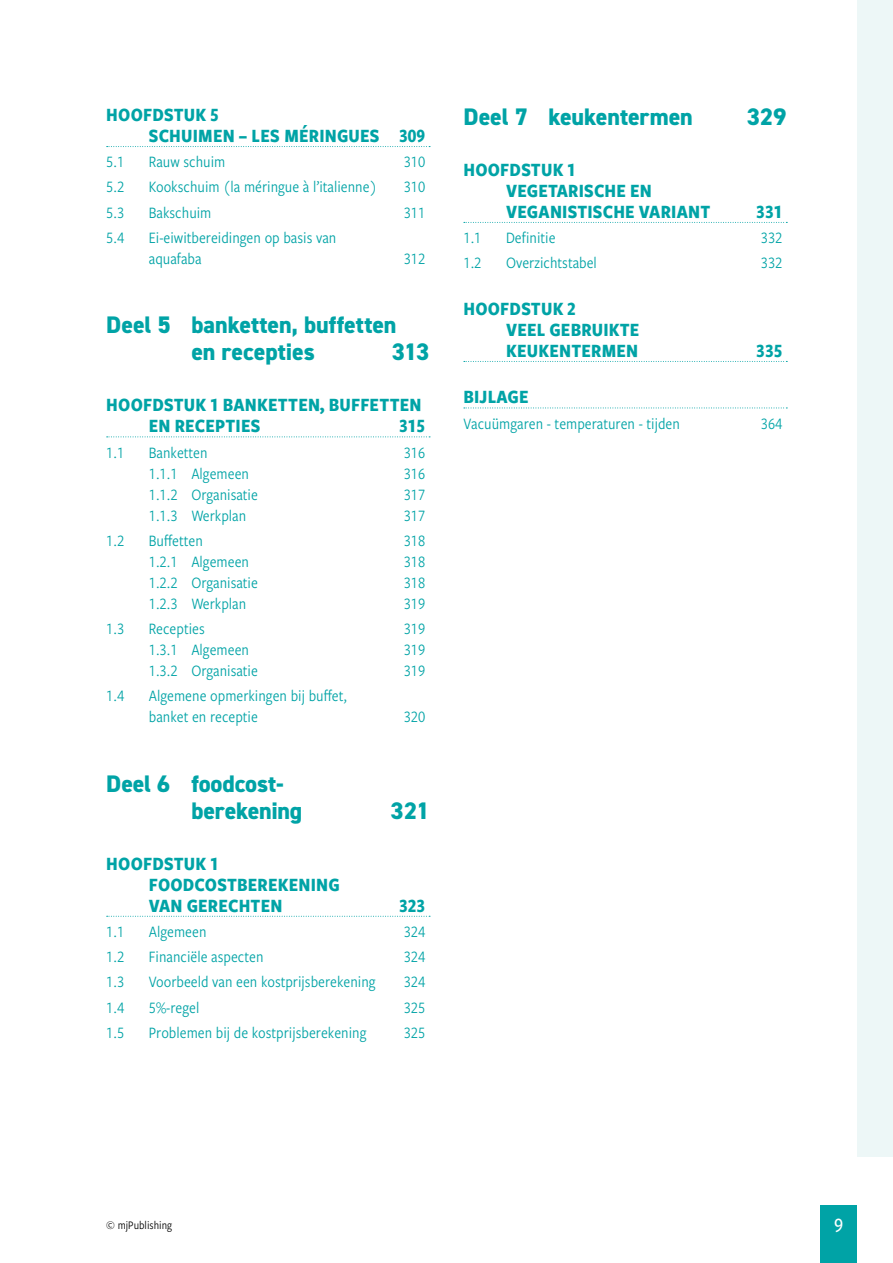
<style>
.page{position:relative;width:893px;height:1263px;background:#fff}
.page>*{position:absolute;margin:0;border:0;box-sizing:border-box;transform-origin:0 0}
.t1{font:800 24px/27px "DIN2014";letter-spacing:-.005em;color:#00a3a6;text-align:center}
.t2{font:500 21px "Freight Sans Cnd Pro";color:#fff}
.t3{font:700 19.5px/21px "Freight Sans Cnd Pro";letter-spacing:.01em;color:#00a3a6}
.t4{font:16.5px/21px "Freight Sans Cnd Pro";color:#00a3a6}
.t5{font:12px "Freight Sans Cnd Pro";color:#000}
</style>
<div class="page">
<div style="left:857px;top:0;width:36px;height:1157px;background:#edf7f7"></div>
<div style="left:821px;top:1205px;width:36px;height:58px;background:#00a3a6"></div>
<svg style="left:107px;top:146px;width:323px;height:1px"></svg>
<svg style="left:107px;top:436px;width:323px;height:1px"></svg>
<svg style="left:107px;top:916px;width:323px;height:1px"></svg>
<svg style="left:464px;top:222px;width:323px;height:1px"></svg>
<svg style="left:464px;top:361px;width:323px;height:1px"></svg>
<svg style="left:464px;top:408px;width:323px;height:1px"></svg>
<p class="t3" style="left:149px;top:103px;width:278px;text-indent:-43px">HOOFDSTUK 5<br>SCHUIMEN – LES MÉRINGUES 309</p>
<p class="t4" style="left:106px;top:151px;width:19px">5.1</p>
<p class="t4" style="left:149px;top:151px;width:78px">Rauw schuim</p>
<p class="t4" style="left:404px;top:151px;width:23px">310</p>
<p class="t4" style="left:106px;top:176px;width:19px">5.2</p>
<p class="t4" style="left:149px;top:176px;width:229px">Kookschuim (la méringue à l’italienne)</p>
<p class="t4" style="left:404px;top:176px;width:23px">310</p>
<p class="t4" style="left:106px;top:201px;width:19px">5.3</p>
<p class="t4" style="left:149px;top:201px;width:64px">Bakschuim</p>
<p class="t4" style="left:404px;top:201px;width:23px">311</p>
<p class="t4" style="left:106px;top:226px;width:19px">5.4</p>
<p class="t4" style="left:149px;top:226px;width:189px">Ei-eiwitbereidingen op basis van aquafaba</p>
<p class="t4" style="left:404px;top:247px;width:23px">312</p>
<h1 class="t1" style="left:106px;top:312px;width:292px">Deel 5 banketten, buffetten en recepties</h1>
<h1 class="t1" style="left:392px;top:339px;width:39px">313</h1>
<p class="t3" style="left:149px;top:394px;width:274px;text-indent:-43px">HOOFDSTUK 1 BANKETTEN, BUFFETTEN<br>EN RECEPTIES</p>
<p class="t3" style="left:399px;top:415px;width:28px">315</p>
<p class="t4" style="left:106px;top:441px;width:19px">1.1</p>
<p class="t4" style="left:149px;top:441px;width:60px">Banketten</p>
<p class="t4" style="left:404px;top:441px;width:23px">316</p>
<p class="t4" style="left:149px;top:462px;width:102px">1.1.1 Algemeen</p>
<p class="t4" style="left:404px;top:462px;width:23px">316</p>
<p class="t4" style="left:149px;top:483px;width:111px">1.1.2 Organisatie</p>
<p class="t4" style="left:404px;top:483px;width:23px">317</p>
<p class="t4" style="left:149px;top:504px;width:99px">1.1.3 Werkplan</p>
<p class="t4" style="left:404px;top:504px;width:23px">317</p>
<p class="t4" style="left:106px;top:529px;width:19px">1.2</p>
<p class="t4" style="left:149px;top:529px;width:56px">Buffetten</p>
<p class="t4" style="left:404px;top:529px;width:23px">318</p>
<p class="t4" style="left:149px;top:550px;width:102px">1.2.1 Algemeen</p>
<p class="t4" style="left:404px;top:550px;width:23px">318</p>
<p class="t4" style="left:149px;top:571px;width:111px">1.2.2 Organisatie</p>
<p class="t4" style="left:404px;top:571px;width:23px">318</p>
<p class="t4" style="left:149px;top:592px;width:99px">1.2.3 Werkplan</p>
<p class="t4" style="left:404px;top:592px;width:23px">319</p>
<p class="t4" style="left:106px;top:617px;width:19px">1.3</p>
<p class="t4" style="left:149px;top:617px;width:57px">Recepties</p>
<p class="t4" style="left:404px;top:617px;width:23px">319</p>
<p class="t4" style="left:149px;top:638px;width:102px">1.3.1 Algemeen</p>
<p class="t4" style="left:404px;top:638px;width:23px">319</p>
<p class="t4" style="left:149px;top:659px;width:111px">1.3.2 Organisatie</p>
<p class="t4" style="left:404px;top:659px;width:23px">319</p>
<p class="t4" style="left:106px;top:685px;width:19px">1.4</p>
<p class="t4" style="left:149px;top:685px;width:200px">Algemene opmerkingen bij buffet, banket en receptie</p>
<p class="t4" style="left:404px;top:706px;width:23px">320</p>
<h1 class="t1" style="left:191px;top:770px;width:112px;text-align:left;text-indent:-85px">Deel 6 foodcost&shy;berekening</h1>
<p class="t3" style="left:149px;top:852px;width:192px;text-indent:-43px">HOOFDSTUK 1<br>FOODCOSTBEREKENING<br>VAN GERECHTEN</p>
<h1 class="t1" style="left:391px;top:797px;width:40px">321</h1>
<p class="t3" style="left:399px;top:894px;width:28px">323</p>
<p class="t4" style="left:106px;top:920px;width:19px">1.1</p>
<p class="t4" style="left:149px;top:920px;width:59px">Algemeen</p>
<p class="t4" style="left:404px;top:920px;width:23px">324</p>
<p class="t4" style="left:106px;top:945px;width:19px">1.2</p>
<p class="t4" style="left:149px;top:945px;width:116px">Financiële aspecten</p>
<p class="t4" style="left:404px;top:945px;width:23px">324</p>
<p class="t4" style="left:106px;top:971px;width:19px">1.3</p>
<p class="t4" style="left:149px;top:971px;width:228px">Voorbeeld van een kostprijsberekening</p>
<p class="t4" style="left:404px;top:971px;width:23px">324</p>
<p class="t4" style="left:106px;top:996px;width:19px">1.4</p>
<p class="t4" style="left:149px;top:996px;width:52px">5%-regel</p>
<p class="t4" style="left:404px;top:996px;width:23px">325</p>
<p class="t4" style="left:106px;top:1021px;width:19px">1.5</p>
<p class="t4" style="left:149px;top:1021px;width:219px">Problemen bij de kostprijsberekening</p>
<p class="t4" style="left:404px;top:1021px;width:23px">325</p>
<h1 class="t1" style="left:463px;top:103px;width:231px">Deel 7 keukentermen</h1>
<h1 class="t1" style="left:747px;top:103px;width:41px">329</h1>
<p class="t3" style="left:506px;top:158px;width:206px;text-indent:-43px">HOOFDSTUK 1<br>VEGETARISCHE EN<br>VEGANISTISCHE VARIANT</p>
<p class="t3" style="left:756px;top:200px;width:28px">331</p>
<p class="t4" style="left:463px;top:226px;width:19px">1.1</p>
<p class="t4" style="left:506px;top:226px;width:51px">Definitie</p>
<p class="t4" style="left:761px;top:226px;width:23px">332</p>
<p class="t4" style="left:463px;top:252px;width:19px">1.2</p>
<p class="t4" style="left:506px;top:252px;width:92px">Overzichtstabel</p>
<p class="t4" style="left:761px;top:252px;width:23px">332</p>
<p class="t3" style="left:506px;top:297px;width:135px;text-indent:-43px">HOOFDSTUK 2<br>VEEL GEBRUIKTE<br>KEUKENTERMEN</p>
<p class="t3" style="left:756px;top:339px;width:28px">335</p>
<p class="t3" style="left:463px;top:386px;width:67px">BIJLAGE</p>
<p class="t4" style="left:463px;top:412px;width:218px">Vacuümgaren - temperaturen - tijden</p>
<p class="t4" style="left:761px;top:412px;width:23px">364</p>
<p class="t5" style="left:106px;top:1217px;width:67px">© mjPublishing</p>
<p class="t2" style="left:834px;top:1211px;width:11px">9</p>
</div>
